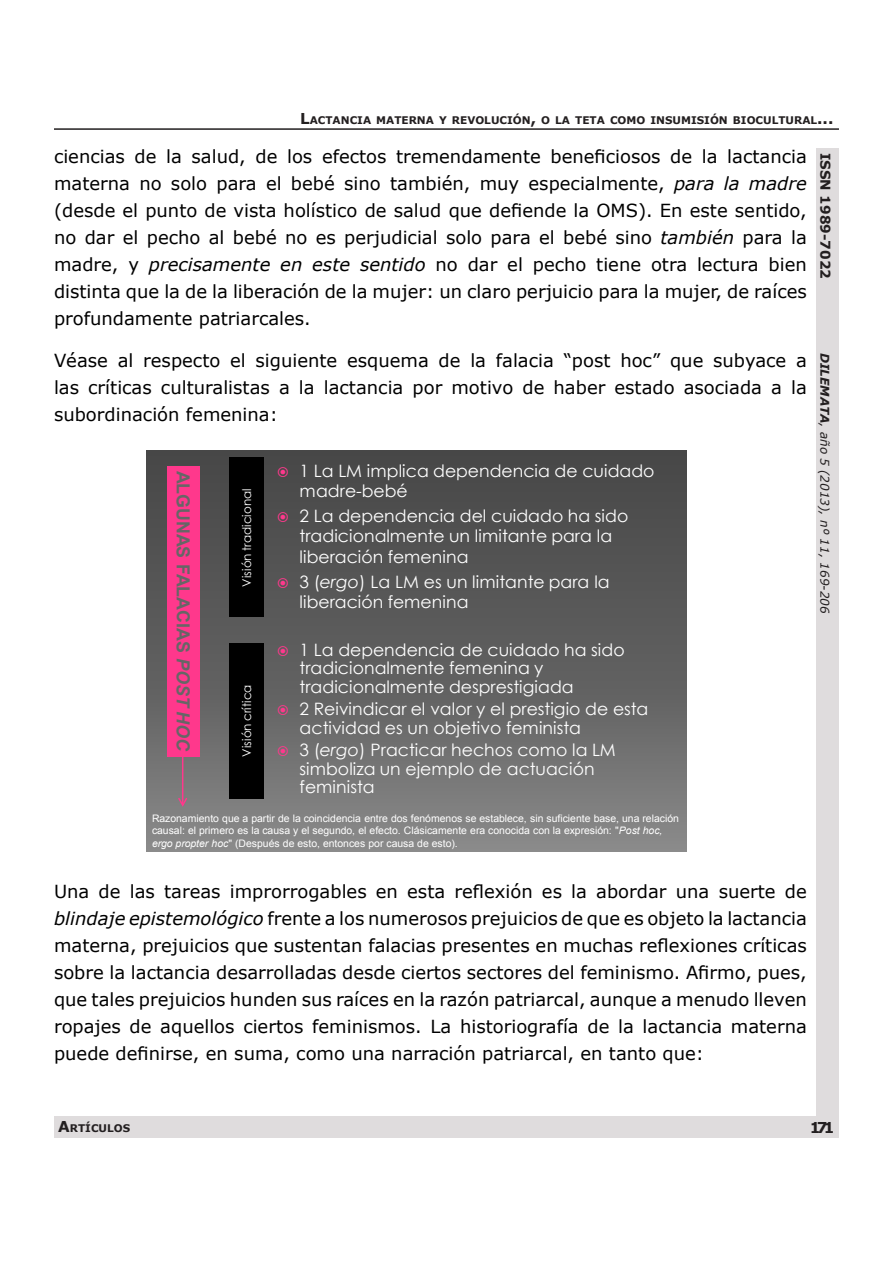
<style>
.page{position:relative;width:893px;height:1263px;background:#fff}
.page>*{position:absolute;margin:0;border:0;box-sizing:border-box;transform-origin:0 0}
.t1{font:18px/27px "Verdana";color:#000;text-align:justify}
.t2{font:700 18px "Arial";color:#666}
.t3{font:17.1px/20.5px "Century Gothic";color:#fff}
.t4{font:700 15px "Verdana";color:#231f20}
.t5{font:700 13.5px "Verdana";color:#231f20}
.t6{font:italic 12px "Verdana";color:#231f20}
.t7{font:12px "Century Gothic";color:#fff}
.t8{font:700 10.5px "Verdana";color:#231f20}
.t9{font:10.35px/12.5px "Arial";letter-spacing:-.005em;color:#fff}
.s1{font-size:15px}
.s2{font-style:italic}
.s3{font-weight:700}
</style>
<div class="page">
<div style="left:816px;top:150px;width:23px;height:983px;background:#dfdcdd"></div>
<hr style="left:54px;top:128px;width:785px;height:2px;background:#231f20">
<div style="left:54px;top:1116px;width:785px;height:21px;background:#dfdcdd"></div>
<div style="left:816px;top:149px;width:23px;height:144px;background:#dfdcdd"></div>
<div style="left:147px;top:451px;width:540px;height:400px;background:linear-gradient(to bottom,#414141,#828282)"></div>
<div style="left:229px;top:457px;width:35px;height:160px;background:#000"></div>
<div style="left:229px;top:643px;width:35px;height:155px;background:#000"></div>
<hr style="left:182px;top:685px;width:1px;height:120px;background:#ff388c">
<svg style="left:177px;top:796px;width:11px;height:12px"></svg>
<div style="left:167px;top:466px;width:33px;height:290px;background:#ff388c"></div>
<svg style="left:278px;top:467px;width:10px;height:10px"></svg>
<svg style="left:278px;top:512px;width:10px;height:10px"></svg>
<svg style="left:278px;top:577px;width:10px;height:10px"></svg>
<svg style="left:278px;top:646px;width:10px;height:10px"></svg>
<svg style="left:278px;top:705px;width:10px;height:10px"></svg>
<svg style="left:278px;top:746px;width:10px;height:10px"></svg>
<p class="t8" style="left:300px;top:113px;width:535px"><span class="s1">L</span>ACTANCIA MATERNA Y REVOLUCIÓN<span class="s1">,</span> O LA TETA COMO INSUMISIÓN BIOCULTURAL<span class="s1">...</span></p>
<p class="t1" style="left:54px;top:142px;width:754px">ciencias de la salud, de los efectos tremendamente beneficiosos de la lactancia materna no solo para el bebé sino también, muy especialmente, <span class="s2">para la madre </span>(desde el punto de vista holístico de salud que defiende la OMS). En este sentido, no dar el pecho al bebé no es perjudicial solo para el bebé sino <span class="s2">también</span> para la madre, y <span class="s2">precisamente en este sentido</span> no dar el pecho tiene otra lectura bien distinta que la de la liberación de la mujer: un claro perjuicio para la mujer, de raíces profundamente patriarcales.</p>
<p class="t1" style="left:54px;top:346px;width:754px">Véase al respecto el siguiente esquema de la falacia “post hoc” que subyace a las críticas culturalistas a la lactancia por motivo de haber estado asociada a la subordinación femenina:</p>
<p class="t3" style="left:300px;top:460px;width:356px">1 La LM implica dependencia de cuidado madre-bebé</p>
<p class="t3" style="left:300px;top:505px;width:330px">2 La dependencia del cuidado ha sido tradicionalmente un limitante para la liberación femenina</p>
<p class="t3" style="left:300px;top:571px;width:312px">3 (<span class="s2">ergo</span>) La LM es un limitante para la liberación femenina</p>
<p class="t3" style="left:300px;top:640px;width:327px;line-height:18.5px">1 La dependencia de cuidado ha sido tradicionalmente femenina y tradicionalmente desprestigiada</p>
<p class="t3" style="left:300px;top:700px;width:350px;line-height:18.3px">2 Reivindicar el valor y el prestigio de esta actividad es un objetivo feminista</p>
<p class="t3" style="left:300px;top:740px;width:318px;line-height:18.5px">3 (<span class="s2">ergo</span>) Practicar hechos como la LM simboliza un ejemplo de actuación feminista</p>
<p class="t9" style="left:152px;top:812px;width:528px">Razonamiento que a partir de la coincidencia entre dos fenómenos se establece, sin suficiente base, una relación causal: el primero es la causa y el segundo, el efecto. Clásicamente era conocida con la expresión: "<span class="s2">Post hoc, ergo propter hoc</span>" (Después de esto, entonces por causa de esto).</p>
<p class="t2" style="left:195px;top:471px;width:282px;rotate:90deg">ALGUNAS FALACIAS <span class="s2">POST HOC</span></p>
<p class="t7" style="left:238px;top:587px;width:100px;rotate:-90deg">Visión tradicional</p>
<p class="t7" style="left:238px;top:757px;width:74px;rotate:-90deg">Visión crítica</p>
<p class="t5" style="left:835px;top:153px;width:127px;rotate:90deg">ISSN 1989-7022</p>
<p class="t6" style="left:833px;top:353px;width:262px;rotate:90deg"><span class="s3">DILEMATA</span>, año 5 (2013), nº 11, 169-206</p>
<p class="t1" style="left:54px;top:878px;width:754px">Una de las tareas improrrogables en esta reflexión es la abordar una suerte de <span class="s2">blindaje epistemológico</span> frente a los numerosos prejuicios de que es objeto la lactancia materna, prejuicios que sustentan falacias presentes en muchas reflexiones críticas sobre la lactancia desarrolladas desde ciertos sectores del feminismo. Afirmo, pues, que tales prejuicios hunden sus raíces en la razón patriarcal, aunque a menudo lleven ropajes de aquellos ciertos feminismos. La historiografía de la lactancia materna puede definirse, en suma, como una narración patriarcal, en tanto que:</p>
<p class="t8" style="left:58px;top:1121px;width:73px"><span class="s1">A</span>RTÍCULOS</p>
<p class="t4" style="left:810px;top:1117px;width:26px">171</p>
</div>
